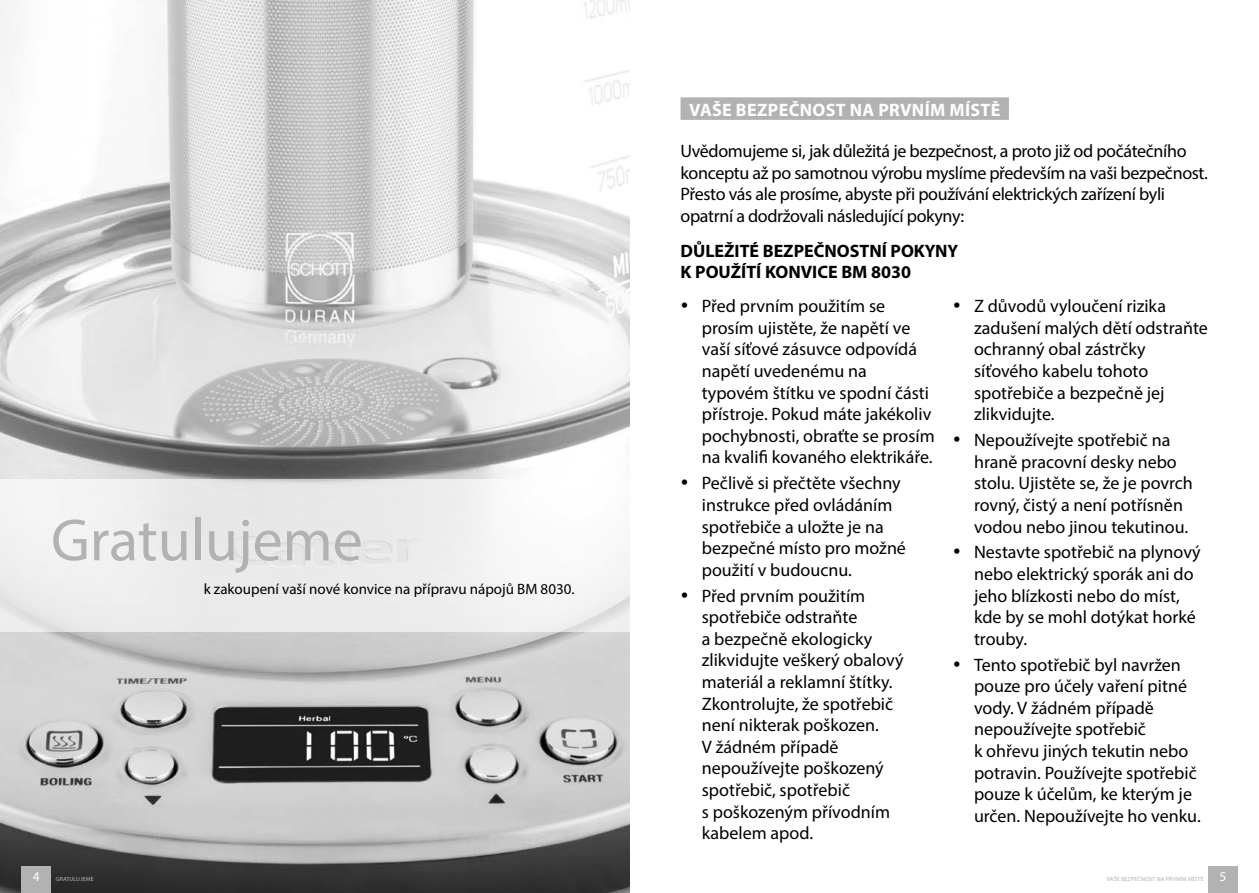
<style>
.page{position:relative;width:1259px;height:893px;background:#fff}
.page>*{position:absolute;margin:0;border:0;box-sizing:border-box;transform-origin:0 0}
.t1{font:60px "Myriad Pro";color:#b3b2b2}
.t2{font:18px/21.6px "Myriad Pro";color:#000}
.t3{font:18px/21.6px "Myriad Pro";letter-spacing:-.02em;color:#000}
.t4{font:700 18px/20.7px "Myriad Pro";color:#000}
.t5{font:700 18px "Myriad Pro";letter-spacing:.02em;color:#fff}
.t6{font:15px "Myriad Pro";color:#000}
.t7{font:13.5px "Myriad Pro";color:#fff}
.t8{font:6px "Myriad Pro";letter-spacing:.02em;color:#b3b2b2}
</style>
<div class="page">
<img style="left:0;top:0;width:629px;height:893px">
<div style="left:1208px;top:866px;width:29px;height:27px;background:#b3b2b2"></div>
<div style="left:21px;top:866px;width:30px;height:27px;background:#b3b2b2"></div>
<div style="left:680px;top:97px;width:329px;height:23px;background:#b3b2b2"></div>
<div style="left:0;top:480px;width:629px;height:152px;background:linear-gradient(to right,#eaeaea,#f3f3f3)"></div>
<h1 class="t1" style="left:51px;top:503px;width:313px">Gratulujeme</h1>
<p class="t6" style="left:204px;top:580px;width:372px">k zakoupení vaší nové konvice na přípravu nápojů BM 8030.</p>
<p class="t5" style="left:689px;top:98px;width:313px">VAŠE BEZPEČNOST NA PRVNÍM MÍSTĚ</p>
<p class="t3" style="left:680px;top:140px;width:529px">Uvědomujeme si, jak důležitá je bezpečnost, a proto již od počátečního konceptu až po samotnou výrobu myslíme především na vaši bezpečnost.<br>Přesto vás ale prosíme, abyste při používání elektrických zařízení byli opatrní a dodržovali následující pokyny:</p>
<p class="t4" style="left:680px;top:240px;width:279px">DŮLEŽITÉ BEZPEČNOSTNÍ POKYNY<br>K POUŽÍTÍ KONVICE BM 8030</p>
<p class="t2" style="left:702px;top:295px;width:234px;text-indent:-21px">• Před prvním použitím se prosím ujistěte, že napětí ve vaší síťové zásuvce odpovídá napětí uvedenému na typovém štítku ve spodní části přístroje. Pokud máte jakékoliv pochybnosti, obraťte se prosím na kvalifi kovaného elektrikáře.</p>
<p class="t2" style="left:702px;top:472px;width:206px;text-indent:-21px">• Pečlivě si přečtěte všechny instrukce před ovládáním spotřebiče a uložte je na bezpečné místo pro možné použití v budoucnu.</p>
<p class="t2" style="left:702px;top:584px;width:203px;text-indent:-21px">• Před prvním použitím spotřebiče odstraňte<br>a bezpečně ekologicky zlikvidujte veškerý obalový materiál a reklamní štítky.<br>Zkontrolujte, že spotřebič není nikterak poškozen.<br>V žádném případě nepoužívejte poškozený spotřebič, spotřebič<br>s poškozeným přívodním kabelem apod.</p>
<p class="t2" style="left:974px;top:295px;width:235px;text-indent:-21px">• Z důvodů vyloučení rizika zadušení malých dětí odstraňte ochranný obal zástrčky síťového kabelu tohoto spotřebiče a bezpečně jej zlikvidujte.</p>
<p class="t2" style="left:974px;top:429px;width:220px;text-indent:-21px">• Nepoužívejte spotřebič na hraně pracovní desky nebo stolu. Ujistěte se, že je povrch rovný, čistý a není potřísněn vodou nebo jinou tekutinou.</p>
<p class="t2" style="left:974px;top:541px;width:228px;text-indent:-21px">• Nestavte spotřebič na plynový nebo elektrický sporák ani do jeho blízkosti nebo do míst, kde by se mohl dotýkat horké trouby.</p>
<p class="t2" style="left:974px;top:653px;width:228px;text-indent:-21px">• Tento spotřebič byl navržen pouze pro účely vaření pitné vody. V žádném případě nepoužívejte spotřebič<br>k ohřevu jiných tekutin nebo potravin. Používejte spotřebič pouze k účelům, ke kterým je určen. Nepoužívejte ho venku.</p>
<p class="t7" style="left:33px;top:868px;width:8px">4</p>
<p class="t8" style="left:56px;top:875px;width:32px">Gratulujeme</p>
<p class="t8" style="left:1106px;top:875px;width:98px">VAŠE BEZPEČNOST NA PRVNÍM MÍSTĚ</p>
<p class="t7" style="left:1219px;top:868px;width:8px">5</p>
</div>
